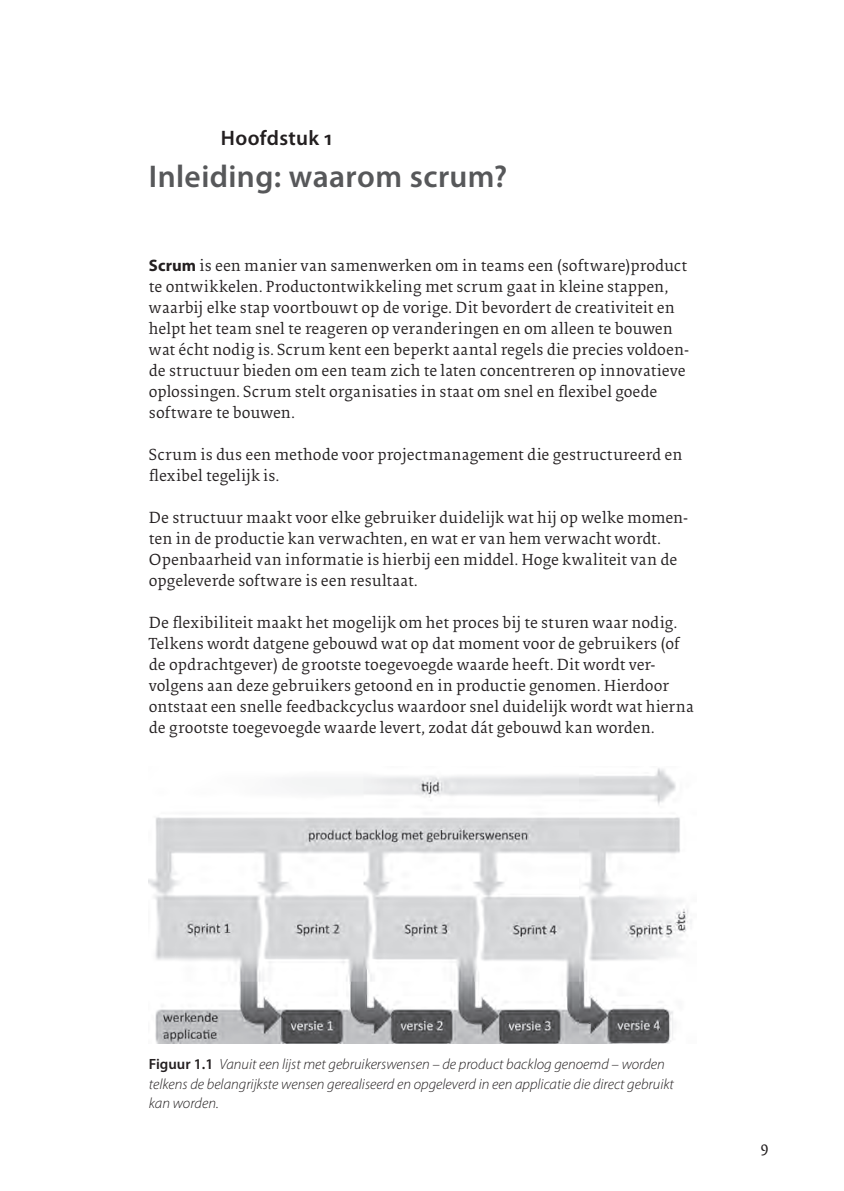
<style>
.page{position:relative;width:844px;height:1191px;background:#fff}
.page>*{position:absolute;margin:0;border:0;box-sizing:border-box;transform-origin:0 0}
.t1{font:600 31.5px "Myriad Pro";letter-spacing:.01em;color:#57585a}
.t2{font:600 21px "Myriad Pro";letter-spacing:.015em;color:#231f20}
.t3{font:16.62px/21px "Collis Roman Txt";letter-spacing:.005em;color:#231f20}
.t4{font:italic 300 14.88px/19.2px "Myriad Pro";color:#231f20}
.s1{font-family:"Myriad Pro";font-weight:700}
.s2{font-weight:600;font-style:normal}
</style>
<div class="page">
<img style="left:149px;top:768px;width:543px;height:275px">
<p class="t2" style="left:221px;top:125px;width:113px">Hoofdstuk 1</p>
<h1 class="t1" style="left:149px;top:156px;width:360px">Inleiding: waarom scrum?</h1>
<p class="t3" style="left:149px;top:256px;width:541px"><span class="s1">Scrum</span> is een manier van samenwerken om in teams een (software)product te ontwikkelen. Productontwikkeling met scrum gaat in kleine stappen, waarbij elke stap voortbouwt op de vorige. Dit bevordert de creativiteit en helpt het team snel te reageren op veranderingen en om alleen te bouwen wat écht nodig is. Scrum kent een beperkt aantal regels die precies voldoen&shy;de structuur bieden om een team zich te laten concentreren op innovatieve oplossingen. Scrum stelt organisaties in staat om snel en flexibel goede software te bouwen.</p>
<p class="t3" style="left:149px;top:445px;width:535px">Scrum is dus een methode voor projectmanagement die gestructureerd en flexibel tegelijk is.</p>
<p class="t3" style="left:149px;top:508px;width:540px">De structuur maakt voor elke gebruiker duidelijk wat hij op welke momen&shy;ten in de productie kan verwachten, en wat er van hem verwacht wordt.<br>Openbaarheid van informatie is hierbij een middel. Hoge kwaliteit van de opgeleverde software is een resultaat.</p>
<p class="t3" style="left:149px;top:613px;width:546px">De flexibiliteit maakt het mogelijk om het proces bij te sturen waar nodig.<br>Telkens wordt datgene gebouwd wat op dat moment voor de gebruikers (of de opdrachtgever) de grootste toegevoegde waarde heeft. Dit wordt ver&shy;volgens aan deze gebruikers getoond en in productie genomen. Hierdoor ontstaat een snelle feedbackcyclus waardoor snel duidelijk wordt wat hierna de grootste toegevoegde waarde levert, zodat dát gebouwd kan worden.</p>
<p class="t4" style="left:149px;top:1054px;width:526px"><span class="s2">Figuur 1.1</span> Vanuit een lijst met gebruikerswensen – de product backlog genoemd – worden telkens de belangrijkste wensen gerealiseerd en opgeleverd in een applicatie die direct gebruikt kan worden.</p>
<p class="t3" style="left:760px;top:1138px;width:11px">9</p>
</div>
